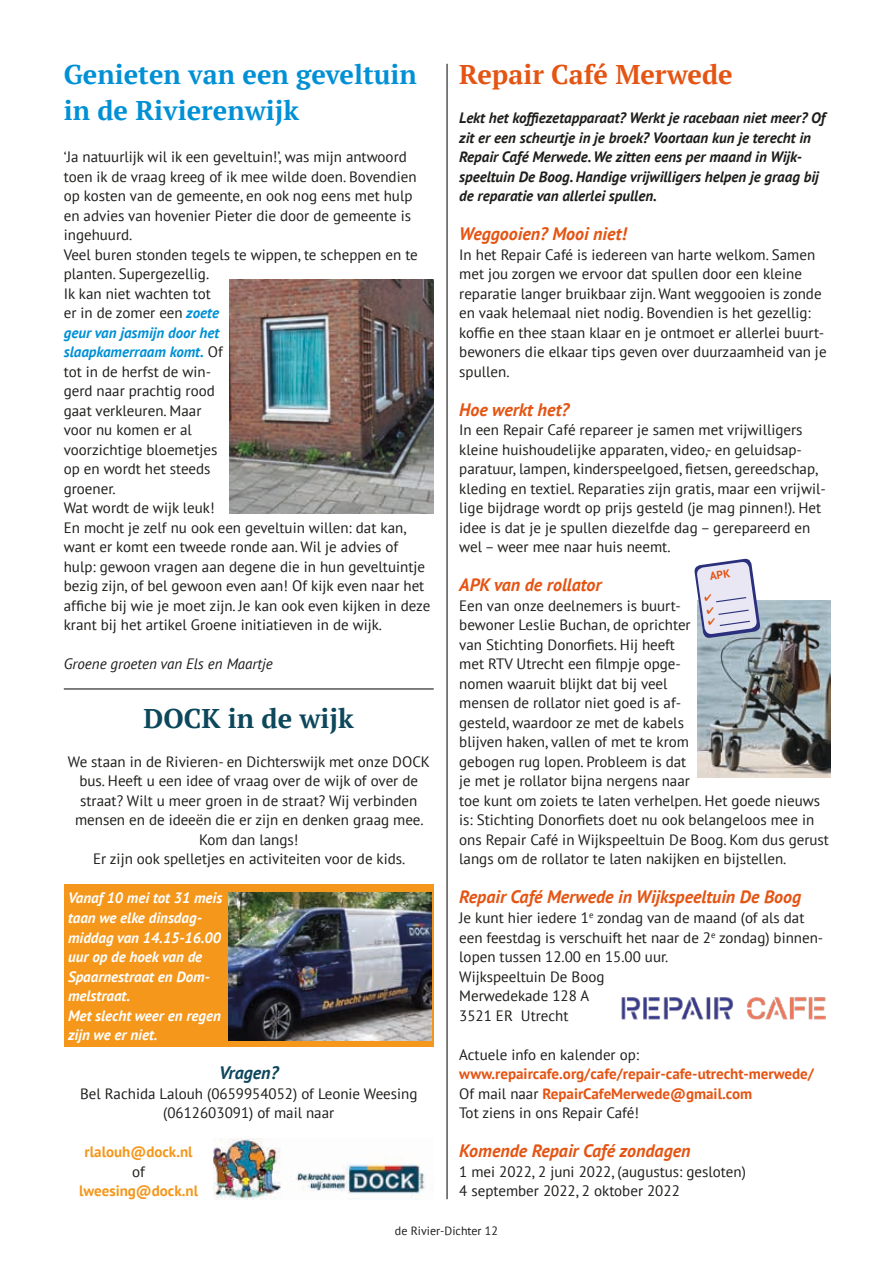
<style>
.page{position:relative;width:893px;height:1263px;background:#fff}
.page>*{position:absolute;margin:0;border:0;box-sizing:border-box;transform-origin:0 0}
.t1{font:700 27px/36px "PT Serif";color:#0090d5}
.t2{font:700 27px "PT Serif";color:#e45413}
.t3{font:700 27px "PT Serif";color:#0c475c}
.t4{font:italic 700 18px "PT Sans";color:#e45413}
.t5{font:italic 700 18px "PT Sans";color:#0c475c}
.t6{font:15px/19.5px "PT Sans";color:#1d1d1b}
.t7{font:italic 700 15px/19.5px "PT Sans";color:#1d1d1b}
.t8{font:italic 700 15px/19.5px "PT Sans";color:#fff}
.t9{font:700 15px/19.5px "PT Sans";color:#e45413}
.t10{font:700 15px "PT Sans";color:#f4971b}
.t11{font:italic 15px "PT Sans";color:#1d1d1b}
.t12{font:12px "PT Sans";color:#1d1d1b}
.s1{font-weight:700;font-style:italic;color:#0090d5}
.s2{font-weight:400;color:#1d1d1b}
</style>
<div class="page">
<img style="left:229px;top:279px;width:205px;height:234px">
<img style="left:621px;top:997px;width:205px;height:23px">
<img style="left:697px;top:600px;width:133px;height:177px">
<img style="left:213px;top:1139px;width:213px;height:60px">
<div style="left:64px;top:884px;width:370px;height:162px;background:#f4971b"></div>
<img style="left:228px;top:893px;width:203px;height:147px">
<hr style="left:446px;top:64px;width:2px;height:1135px;background:#1d1d1b">
<hr style="left:64px;top:688px;width:370px;height:1px;background:#1d1d1b">
<svg style="left:694px;top:558px;width:67px;height:81px;background:#c9cbde"></svg>
<h1 class="t1" style="left:64px;top:56px;width:355px">Genieten van een geveltuin in de Rivierenwijk</h1>
<p class="t6" style="left:64px;top:147px;width:368px">‘Ja natuurlijk wil ik een geveltuin!’, was mijn antwoord toen ik de vraag kreeg of ik mee wilde doen. Bovendien op kosten van de gemeente, en ook nog eens met hulp en advies van hovenier Pieter die door de gemeente is ingehuurd.<br>Veel buren stonden tegels te wippen, te scheppen en te planten. Supergezellig.<br>Ik kan niet wachten tot<br>er in de zomer een <span class="s1">zoete<br>geur van jasmijn door het<br>slaapkamerraam komt.</span> Of<br>tot in de herfst de win-<br>gerd naar prachtig rood<br>gaat verkleuren. Maar<br>voor nu komen er al<br>voorzichtige bloemetjes<br>op en wordt het steeds<br>groener.<br>Wat wordt de wijk leuk!<br>En mocht je zelf nu ook een geveltuin willen: dat kan, want er komt een tweede ronde aan. Wil je advies of hulp: gewoon vragen aan degene die in hun geveltuintje bezig zijn, of bel gewoon even aan! Of kijk even naar het affiche bij wie je moet zijn. Je kan ook even kijken in deze krant bij het artikel Groene initiatieven in de wijk.</p>
<p class="t11" style="left:64px;top:655px;width:211px">Groene groeten van Els en Maartje</p>
<h1 class="t3" style="left:144px;top:700px;width:212px">DOCK in de wijk</h1>
<p class="t6" style="left:68px;top:752px;width:364px;text-align:center">We staan in de Rivieren- en Dichterswijk met onze DOCK bus. Heeft u een idee of vraag over de wijk of over de straat? Wilt u meer groen in de straat? Wij verbinden mensen en de ideeën die er zijn en denken graag mee.<br>Kom dan langs!<br>Er zijn ook spelletjes en activiteiten voor de kids.</p>
<p class="t8" style="left:68px;top:888px;width:156px">Vanaf 10 mei tot 31 meis taan we elke dinsdag&shy;middag van 14.15-16.00 uur op de hoek van de<br>Spaarnestraat en Dom&shy;melstraat.<br>Met slecht weer en regen zijn we er niet.</p>
<p class="t5" style="left:219px;top:1061px;width:61px">Vragen?</p>
<p class="t6" style="left:80px;top:1083px;width:339px;text-align:center">Bel Rachida Lalouh (0659954052) of Leonie Weesing (0612603091) of mail naar</p>
<p class="t10" style="left:85px;top:1142px;width:109px">rlalouh@dock.nl</p>
<p class="t6" style="left:132px;top:1161px;width:14px">of</p>
<p class="t10" style="left:79px;top:1181px;width:120px">lweesing@dock.nl</p>
<h1 class="t2" style="left:459px;top:57px;width:275px">Repair Café Merwede</h1>
<p class="t7" style="left:459px;top:108px;width:367px">Lekt het koffiezetapparaat? Werkt je racebaan niet meer? Of zit er een scheurtje in je broek? Voortaan kun je terecht in Repair Café Merwede. We zitten eens per maand in Wijk&shy;speeltuin De Boog. Handige vrijwilligers helpen je graag bij de reparatie van allerlei spullen.</p>
<p class="t4" style="left:459px;top:222px;width:169px">Weggooien? Mooi niet!</p>
<p class="t6" style="left:459px;top:245px;width:369px">In het Repair Café is iedereen van harte welkom. Samen met jou zorgen we ervoor dat spullen door een kleine reparatie langer bruikbaar zijn. Want weggooien is zonde en vaak helemaal niet nodig. Bovendien is het gezellig: koffie en thee staan klaar en je ontmoet er allerlei buurt&shy;bewoners die elkaar tips geven over duurzaamheid van je spullen.</p>
<p class="t4" style="left:459px;top:398px;width:111px">Hoe werkt het?</p>
<p class="t6" style="left:459px;top:420px;width:368px">In een Repair Café repareer je samen met vrijwilligers kleine huishoudelijke apparaten, video,- en geluidsap&shy;paratuur, lampen, kinderspeelgoed, fietsen, gereedschap, kleding en textiel. Reparaties zijn gratis, maar een vrijwil&shy;lige bijdrage wordt op prijs gesteld (je mag pinnen!). Het idee is dat je je spullen diezelfde dag – gerepareerd en wel – weer mee naar huis neemt.</p>
<p class="t4" style="left:459px;top:573px;width:144px">APK van de rollator</p>
<p class="t6" style="left:459px;top:596px;width:371px">Een van onze deelnemers is buurt-<br>bewoner Leslie Buchan, de oprichter<br>van Stichting Donorfiets. Hij heeft<br>met RTV Utrecht een filmpje opge-<br>nomen waaruit blijkt dat bij veel<br>mensen de rollator niet goed is af-<br>gesteld, waardoor ze met de kabels<br>blijven haken, vallen of met te krom<br>gebogen rug lopen. Probleem is dat<br>je met je rollator bijna nergens naar<br>toe kunt om zoiets te laten verhelpen. Het goede nieuws is: Stichting Donorfiets doet nu ook belangeloos mee in ons Repair Café in Wijkspeeltuin De Boog. Kom dus gerust langs om de rollator te laten nakijken en bijstellen.</p>
<p class="t4" style="left:459px;top:885px;width:343px">Repair Café Merwede in Wijkspeeltuin De Boog</p>
<p class="t6" style="left:459px;top:908px;width:366px">Je kunt hier iedere 1<sup>e</sup> zondag van de maand (of als dat een feestdag is verschuift het naar de 2<sup>e</sup> zondag) binnen&shy;lopen tussen 12.00 en 15.00 uur.<br>Wijkspeeltuin De Boog<br>Merwedekade 128 A<br>3521 ER Utrecht</p>
<p class="t6" style="left:459px;top:1044px;width:181px">Actuele info en kalender op:</p>
<p class="t9" style="left:459px;top:1064px;width:356px">www.repaircafe.org/cafe/repair-cafe-utrecht-merwede/<br><span class="s2">Of mail naar</span> RepairCafeMerwede@gmail.com<br><span class="s2">Tot ziens in ons Repair Café!</span></p>
<p class="t4" style="left:459px;top:1139px;width:233px">Komende Repair Café zondagen</p>
<p class="t6" style="left:459px;top:1161px;width:288px">1 mei 2022, 2 juni 2022, (augustus: gesloten)<br>4 september 2022, 2 oktober 2022</p>
<p class="t12" style="left:395px;top:1223px;width:105px">de Rivier-Dichter 12</p>
</div>
